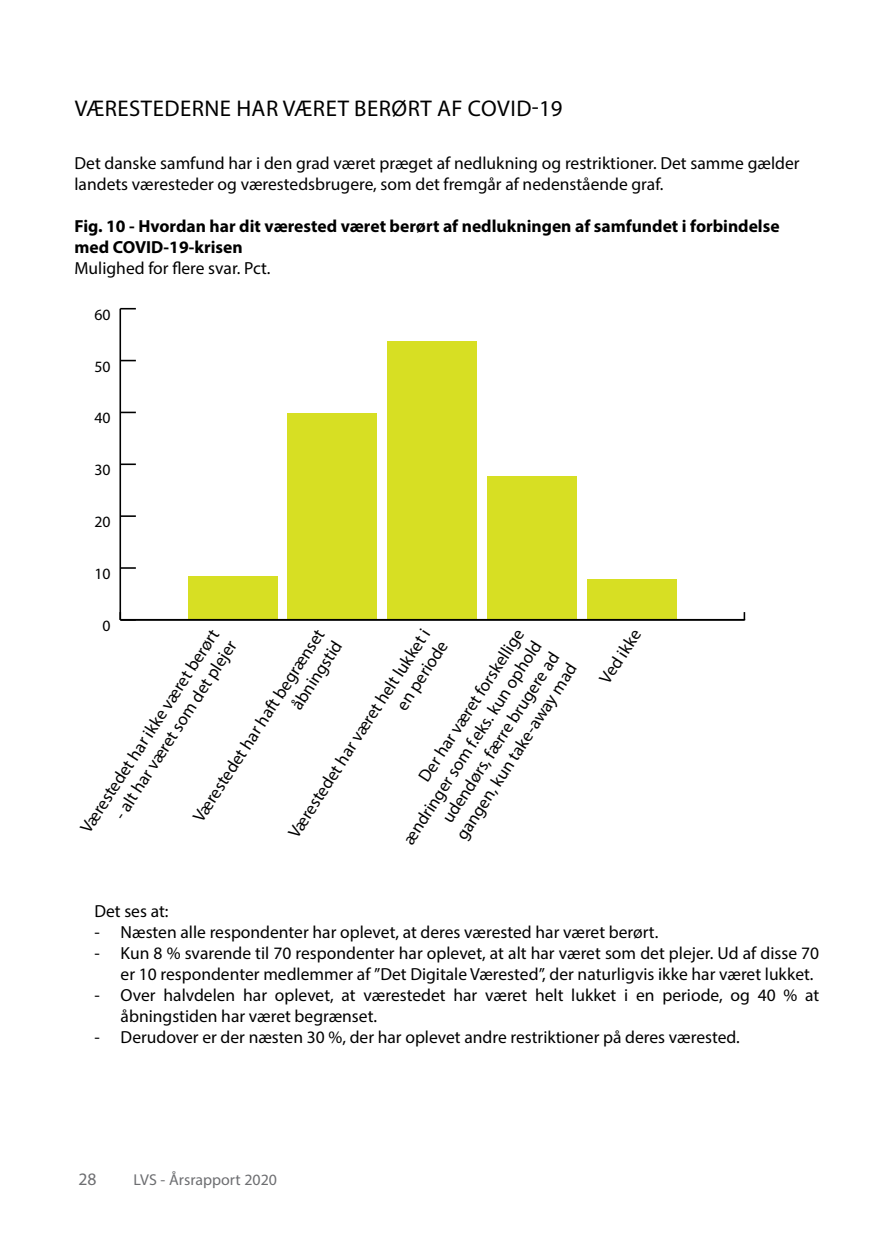
<style>
.page{position:relative;width:874px;height:1241px;background:#fff}
.page>*{position:absolute;margin:0;border:0;box-sizing:border-box;transform-origin:0 0}
.t1{font:22.75px "Myriad Pro";letter-spacing:.02em;color:#000}
.t2{font:17.5px/21px "Myriad Pro";color:#000}
.t3{font:700 17.5px/21px "Myriad Pro";color:#000}
.t4{font:17.5px "Myriad Pro";color:#6d6e71}
.t5{font:15.75px "Myriad Pro";color:#6d6e71}
.t6{font:15.75px "Myriad Pro";color:#000}
</style>
<div class="page">
<hr style="left:119px;top:309px;width:2px;height:310px;background:#000">
<svg style="left:119px;top:612px;width:17px;height:8px"></svg>
<svg style="left:121px;top:567px;width:15px;height:1px"></svg>
<svg style="left:121px;top:515px;width:15px;height:2px"></svg>
<svg style="left:121px;top:463px;width:15px;height:2px"></svg>
<svg style="left:121px;top:411px;width:15px;height:2px"></svg>
<svg style="left:121px;top:360px;width:15px;height:1px"></svg>
<svg style="left:120px;top:308px;width:16px;height:1px"></svg>
<div style="left:587px;top:579px;width:89px;height:40px;background:#d7df23"></div>
<div style="left:487px;top:476px;width:90px;height:143px;background:#d7df23"></div>
<div style="left:387px;top:342px;width:90px;height:277px;background:#d7df23"></div>
<div style="left:287px;top:413px;width:90px;height:206px;background:#d7df23"></div>
<div style="left:187px;top:576px;width:90px;height:43px;background:#d7df23"></div>
<hr style="left:121px;top:619px;width:623px;height:1px;background:#000">
<h1 class="t1" style="left:75px;top:95px;width:489px">VÆRESTEDERNE HAR VÆRET BERØRT AF COVID-19</h1>
<p class="t2" style="left:74px;top:152px;width:726px">Det danske samfund har i den grad været præget af nedlukning og restriktioner. Det samme gælder landets væresteder og værestedsbrugere, som det fremgår af nedenstående graf.</p>
<p class="t3" style="left:74px;top:215px;width:706px">Fig. 10 - Hvordan har dit værested været berørt af nedlukningen af samfundet i forbindelse med COVID-19-krisen</p>
<p class="t2" style="left:74px;top:257px;width:197px">Mulighed for flere svar. Pct.</p>
<p class="t6" style="left:94px;top:304px;width:18px">60</p>
<p class="t6" style="left:94px;top:356px;width:18px">50</p>
<p class="t6" style="left:94px;top:408px;width:18px">40</p>
<p class="t6" style="left:94px;top:460px;width:18px">30</p>
<p class="t6" style="left:94px;top:512px;width:18px">20</p>
<p class="t6" style="left:94px;top:564px;width:18px">10</p>
<p class="t6" style="left:102px;top:615px;width:10px">0</p>
<p class="t2" style="left:188px;top:814px;width:227px;text-align:right;rotate:-57deg">Værestedet har haft begrænset åbningstid</p>
<p class="t2" style="left:76px;top:825px;width:240px;rotate:-57deg">Værestedet har ikke været berørt</p>
<p class="t2" style="left:283px;top:830px;width:246px;text-align:right;rotate:-57deg">Værestedet har været helt lukket i en periode</p>
<p class="t2" style="left:380px;top:825px;width:240px;text-align:right;rotate:-57deg">Der har været forskellige ændringer som f.eks. kun ophold udendørs, færre brugere ad gangen, kun take-away mad</p>
<p class="t2" style="left:594px;top:676px;width:63px;rotate:-57deg">Ved ikke</p>
<p class="t2" style="left:109px;top:811px;width:211px;rotate:-57deg">- alt har været som det plejer</p>
<p class="t2" style="left:94px;top:899px;width:76px">Det ses at:</p>
<p class="t2" style="left:94px;top:920px;width:565px">- Næsten alle respondenter har oplevet, at deres værested har været berørt.</p>
<p class="t2" style="left:121px;top:941px;width:699px;text-indent:-26px">- Kun 8 % svarende til 70 respondenter har oplevet, at alt har været som det plejer. Ud af disse 70 er 10 respondenter medlemmer af ”Det Digitale Værested”, der naturligvis ikke har været lukket.</p>
<p class="t2" style="left:121px;top:983px;width:700px;text-indent:-26px">- Over halvdelen har oplevet, at værestedet har været helt lukket i en periode, og 40 % at åbningstiden har været begrænset.</p>
<p class="t2" style="left:94px;top:1025px;width:646px">- Derudover er der næsten 30 %, der har oplevet andre restriktioner på deres værested.</p>
<p class="t4" style="left:78px;top:1167px;width:20px">28</p>
<p class="t5" style="left:133px;top:1169px;width:145px">LVS - Årsrapport 2020</p>
</div>
